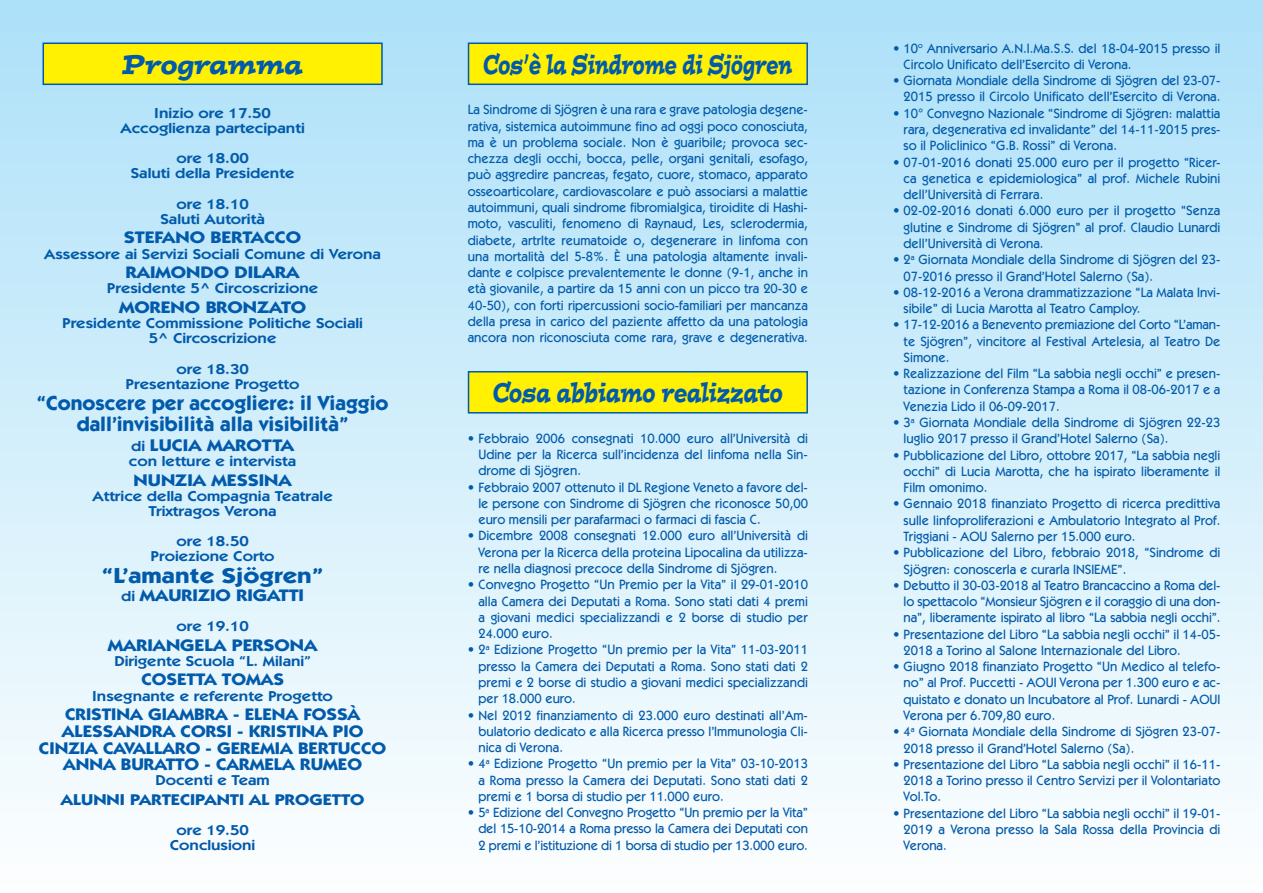
<style>
.page{position:relative;width:1263px;height:893px;background:#fff}
.page>*{position:absolute;margin:0;border:0;box-sizing:border-box;transform-origin:0 0}
.t1{font:italic 27px "Postino";color:#015aaa;scale:.64 1}
.t2{font:italic 27px "Postino";color:#015aaa;scale:.7 1}
.t3{font:italic 27px "Postino";color:#015aaa;scale:.9 1}
.t4{font:700 21.6px "Itc Kabel";color:#015aaa;scale:1.21 1}
.t5{font:700 20.4px/21.1px "Itc Kabel";color:#015aaa;text-align:center;scale:1.04 1}
.t6{font:700 16.8px "Itc Kabel";color:#015aaa;scale:1.13 1}
.t7{font:700 16.8px "Itc Kabel";color:#015aaa;scale:1.18 1}
.t8{font:700 15.6px "Itc Kabel";color:#015aaa;scale:1.18 1}
.t9{font:600 14.4px "Itc Kabel";color:#015aaa;scale:1.17 1}
.t10{font:500 13.5px/16.2px "Itc Kabel";color:#015aaa;text-align:justify}
.s1{font-weight:600;font-size:14.4px}
</style>
<div class="page">
<div style="left:0;top:0;width:1263px;height:893px;background:linear-gradient(to bottom,#ace0f8,#fdfefe)"></div>
<div style="left:468px;top:43px;width:339px;height:41px;background:#fff101"></div>
<div style="left:468px;top:43px;width:340px;height:42px;border:2px solid #015aaa"></div>
<div style="left:43px;top:43px;width:339px;height:41px;background:#fff101"></div>
<div style="left:43px;top:43px;width:340px;height:42px;border:2px solid #015aaa"></div>
<div style="left:468px;top:372px;width:339px;height:41px;background:#fff101"></div>
<div style="left:468px;top:371px;width:340px;height:43px;border:2px solid #015aaa"></div>
<p class="t3" style="left:122px;top:46px;width:202px">Programma</p>
<p class="t1" style="left:484px;top:46px;width:483px">Cos’è la Sindrome di Sjögren</p>
<p class="t9" style="left:154px;top:104px;width:101px">Inizio ore 17.50</p>
<p class="t9" style="left:120px;top:119px;width:159px">Accoglienza partecipanti</p>
<p class="t9" style="left:176px;top:150px;width:63px">ore 18.00</p>
<p class="t9" style="left:131px;top:165px;width:141px">Saluti della Presidente</p>
<p class="t9" style="left:176px;top:195px;width:63px">ore 18.10</p>
<p class="t9" style="left:160px;top:210px;width:91px">Saluti Autorità</p>
<p class="t7" style="left:124px;top:227px;width:152px">STEFANO BERTACCO</p>
<p class="t9" style="left:44px;top:245px;width:289px">Assessore ai Servizi Sociali Comune di Verona</p>
<p class="t7" style="left:126px;top:262px;width:148px">RAIMONDO DILARA</p>
<p class="t9" style="left:107px;top:280px;width:182px">Presidente 5^ Circoscrizione</p>
<p class="t7" style="left:119px;top:297px;width:160px">MORENO BRONZATO</p>
<p class="t9" style="left:62px;top:315px;width:259px">Presidente Commissione Politiche Sociali</p>
<p class="t9" style="left:149px;top:330px;width:111px">5^ Circoscrizione</p>
<p class="t9" style="left:176px;top:360px;width:63px">ore 18.30</p>
<p class="t9" style="left:126px;top:375px;width:150px">Presentazione Progetto</p>
<p class="t5" style="left:37px;top:392px;width:340px">“Conoscere per accogliere: il Viaggio dall’invisibilità alla visibilità”</p>
<p class="t7" style="left:131px;top:435px;width:140px"><span class="s1">di</span> LUCIA MAROTTA</p>
<p class="t9" style="left:129px;top:452px;width:145px">con letture e intervista</p>
<p class="t7" style="left:134px;top:470px;width:135px">NUNZIA MESSINA</p>
<p class="t9" style="left:92px;top:487px;width:207px">Attrice della Compagnia Teatrale</p>
<p class="t9" style="left:149px;top:502px;width:111px">Trixtragos Verona</p>
<p class="t9" style="left:176px;top:533px;width:63px">ore 18.50</p>
<p class="t9" style="left:151px;top:548px;width:108px">Proiezione Corto</p>
<p class="t4" style="left:102px;top:562px;width:185px">“L’amante Sjögren”</p>
<p class="t7" style="left:121px;top:585px;width:157px"><span class="s1">di</span> MAURIZIO RIGATTI</p>
<p class="t9" style="left:176px;top:618px;width:63px">ore 19.10</p>
<p class="t7" style="left:108px;top:635px;width:179px">MARIANGELA PERSONA</p>
<p class="t9" style="left:114px;top:652px;width:169px">Dirigente Scuola “L. Milani”</p>
<p class="t6" style="left:141px;top:669px;width:128px">COSETTA TOMAS</p>
<p class="t9" style="left:92px;top:687px;width:207px">Insegnante e referente Progetto</p>
<p class="t6" style="left:65px;top:704px;width:263px">CRISTINA GIAMBRA - ELENA FOSSÀ</p>
<p class="t6" style="left:62px;top:721px;width:268px">ALESSANDRA CORSI - KRISTINA PIO</p>
<p class="t6" style="left:39px;top:738px;width:309px">CINZIA CAVALLARO - GEREMIA BERTUCCO</p>
<p class="t6" style="left:63px;top:754px;width:266px">ANNA BURATTO - CARMELA RUMEO</p>
<p class="t9" style="left:155px;top:772px;width:99px">Docenti e Team</p>
<p class="t8" style="left:61px;top:790px;width:259px">ALUNNI PARTECIPANTI AL PROGETTO</p>
<p class="t9" style="left:176px;top:822px;width:63px">ore 19.50</p>
<p class="t9" style="left:170px;top:837px;width:75px">Conclusioni</p>
<p class="t10" style="left:468px;top:102px;width:342px">La Sindrome di Sjögren è una rara e grave patologia degene&shy;rativa, sistemica autoimmune fino ad oggi poco conosciuta, ma è un problema sociale. Non è guaribile; provoca sec&shy;chezza degli occhi, bocca, pelle, organi genitali, esofago, può aggredire pancreas, fegato, cuore, stomaco, apparato osseoarticolare, cardiovascolare e può associarsi a malattie autoimmuni, quali sindrome fibromialgica, tiroidite di Hashi&shy;moto, vasculiti, fenomeno di Raynaud, Les, sclerodermia, diabete, artrIte reumatoide o, degenerare in linfoma con una mortalità del 5-8%. È una patologia altamente invali&shy;dante e colpisce prevalentemente le donne (9-1, anche in età giovanile, a partire da 15 anni con un picco tra 20-30 e 40-50), con forti ripercussioni socio-familiari per mancanza della presa in carico del paziente affetto da una patologia ancora non riconosciuta come rara, grave e degenerativa.</p>
<p class="t2" style="left:493px;top:374px;width:415px">Cosa abbiamo realizzato</p>
<p class="t10" style="left:478px;top:430px;width:331px;text-indent:-11px">• Febbraio 2006 consegnati 10.000 euro all’Università di Udine per la Ricerca sull’incidenza del linfoma nella Sin&shy;drome di Sjögren.</p>
<p class="t10" style="left:478px;top:479px;width:331px;text-indent:-11px">• Febbraio 2007 ottenuto il DL Regione Veneto a favore del&shy;le persone con Sindrome di Sjögren che riconosce 50,00 euro mensili per parafarmaci o farmaci di fascia C.</p>
<p class="t10" style="left:478px;top:528px;width:331px;text-indent:-11px">• Dicembre 2008 consegnati 12.000 euro all’Università di Verona per la Ricerca della proteina Lipocalina da utilizza&shy;re nella diagnosi precoce della Sindrome di Sjögren.</p>
<p class="t10" style="left:478px;top:577px;width:331px;text-indent:-11px">• Convegno Progetto “Un Premio per la Vita” il 29-01-2010 alla Camera dei Deputati a Roma. Sono stati dati 4 premi a giovani medici specializzandi e 2 borse di studio per 24.000 euro.</p>
<p class="t10" style="left:478px;top:642px;width:331px;text-indent:-11px">• 2<sup>a</sup> Edizione Progetto “Un premio per la Vita” 11-03-2011 presso la Camera dei Deputati a Roma. Sono stati dati 2 premi e 2 borse di studio a giovani medici specializzandi per 18.000 euro.</p>
<p class="t10" style="left:478px;top:707px;width:331px;text-indent:-11px">• Nel 2012 finanziamento di 23.000 euro destinati all’Am&shy;bulatorio dedicato e alla Ricerca presso l’Immunologia Cli&shy;nica di Verona.</p>
<p class="t10" style="left:478px;top:755px;width:331px;text-indent:-11px">• 4<sup>a</sup> Edizione Progetto “Un premio per la Vita” 03-10-2013 a Roma presso la Camera dei Deputati. Sono stati dati 2 premi e 1 borsa di studio per 11.000 euro.</p>
<p class="t10" style="left:478px;top:804px;width:331px;text-indent:-11px">• 5<sup>a</sup> Edizione del Convegno Progetto “Un premio per la Vita” del 15-10-2014 a Roma presso la Camera dei Deputati con 2 premi e l’istituzione di 1 borsa di studio per 13.000 euro.</p>
<p class="t10" style="left:904px;top:40px;width:318px;text-indent:-11px">• 10<sup>o</sup> Anniversario A.N.I.Ma.S.S. del 18-04-2015 presso il<br>Circolo Unificato dell’Esercito di Verona.</p>
<p class="t10" style="left:893px;top:72px;width:328px">• Giornata Mondiale della Sindrome di Sjögren del 23-07-</p>
<p class="t10" style="left:904px;top:89px;width:318px">2015 presso il Circolo Unificato dell’Esercito di Verona.</p>
<p class="t10" style="left:904px;top:105px;width:318px;text-indent:-11px">• 10° Convegno Nazionale “Sindrome di Sjögren: malattia rara, degenerativa ed invalidante” del 14-11-2015 pres&shy;so il Policlinico “G.B. Rossi” di Verona.</p>
<p class="t10" style="left:904px;top:154px;width:318px;text-indent:-11px">• 07-01-2016 donati 25.000 euro per il progetto “Ricer&shy;ca genetica e epidemiologica” al prof. Michele Rubini dell’Università di Ferrara.</p>
<p class="t10" style="left:904px;top:203px;width:318px;text-indent:-11px">• 02-02-2016 donati 6.000 euro per il progetto “Senza glutine e Sindrome di Sjögren” al prof. Claudio Lunardi dell’Università di Verona.</p>
<p class="t10" style="left:904px;top:251px;width:317px;text-indent:-11px">• 2<sup>a</sup> Giornata Mondiale della Sindrome di Sjögren del 23-<br>07-2016 presso il Grand’Hotel Salerno (Sa).</p>
<p class="t10" style="left:904px;top:284px;width:318px;text-indent:-11px">• 08-12-2016 a Verona drammatizzazione “La Malata Invi&shy;sibile” di Lucia Marotta al Teatro Camploy.</p>
<p class="t10" style="left:893px;top:317px;width:329px;text-align:right">• 17-12-2016 a Benevento premiazione del Corto “L’aman&shy;te Sjögren”, vincitore al Festival Artelesia, al Teatro De</p>
<p class="t10" style="left:904px;top:349px;width:47px">Simone.</p>
<p class="t10" style="left:904px;top:365px;width:318px;text-indent:-11px">• Realizzazione del Film “La sabbia negli occhi” e presen&shy;tazione in Conferenza Stampa a Roma il 08-06-2017 e a Venezia Lido il 06-09-2017.</p>
<p class="t10" style="left:904px;top:414px;width:318px;text-indent:-11px">• 3<sup>a</sup> Giornata Mondiale della Sindrome di Sjögren 22-23 luglio 2017 presso il Grand’Hotel Salerno (Sa).</p>
<p class="t10" style="left:904px;top:447px;width:318px;text-indent:-11px">• Pubblicazione del Libro, ottobre 2017, “La sabbia negli occhi” di Lucia Marotta, che ha ispirato liberamente il Film omonimo.</p>
<p class="t10" style="left:904px;top:496px;width:318px;text-indent:-11px">• Gennaio 2018 finanziato Progetto di ricerca predittiva sulle linfoproliferazioni e Ambulatorio Integrato al Prof.<br>Triggiani - AOU Salerno per 15.000 euro.</p>
<p class="t10" style="left:904px;top:544px;width:318px;text-indent:-11px">• Pubblicazione del Libro, febbraio 2018, “Sindrome di<br>Sjögren: conoscerla e curarla INSIEME”.</p>
<p class="t10" style="left:904px;top:577px;width:318px;text-indent:-11px">• Debutto il 30-03-2018 al Teatro Brancaccino a Roma del&shy;lo spettacolo “Monsieur Sjögren e il coraggio di una don&shy;na”, liberamente ispirato al libro “La sabbia negli occhi”.</p>
<p class="t10" style="left:904px;top:626px;width:317px;text-indent:-11px">• Presentazione del Libro “La sabbia negli occhi” il 14-05-<br>2018 a Torino al Salone Internazionale del Libro.</p>
<p class="t10" style="left:904px;top:658px;width:318px;text-indent:-11px">• Giugno 2018 finanziato Progetto “Un Medico al telefo&shy;no” al Prof. Puccetti - AOUI Verona per 1.300 euro e ac&shy;quistato e donato un Incubatore al Prof. Lunardi - AOUI Verona per 6.709,80 euro.</p>
<p class="t10" style="left:904px;top:723px;width:317px;text-indent:-11px">• 4<sup>a</sup> Giornata Mondiale della Sindrome di Sjögren 23-07-<br>2018 presso il Grand’Hotel Salerno (Sa).</p>
<p class="t10" style="left:904px;top:756px;width:318px;text-indent:-11px">• Presentazione del Libro “La sabbia negli occhi” il 16-11- 2018 a Torino presso il Centro Servizi per il Volontariato Vol.To.</p>
<p class="t10" style="left:893px;top:805px;width:328px">• Presentazione del Libro “La sabbia negli occhi” il 19-01-</p>
<p class="t10" style="left:904px;top:821px;width:318px">2019 a Verona presso la Sala Rossa della Provincia di<br>Verona.</p>
</div>
